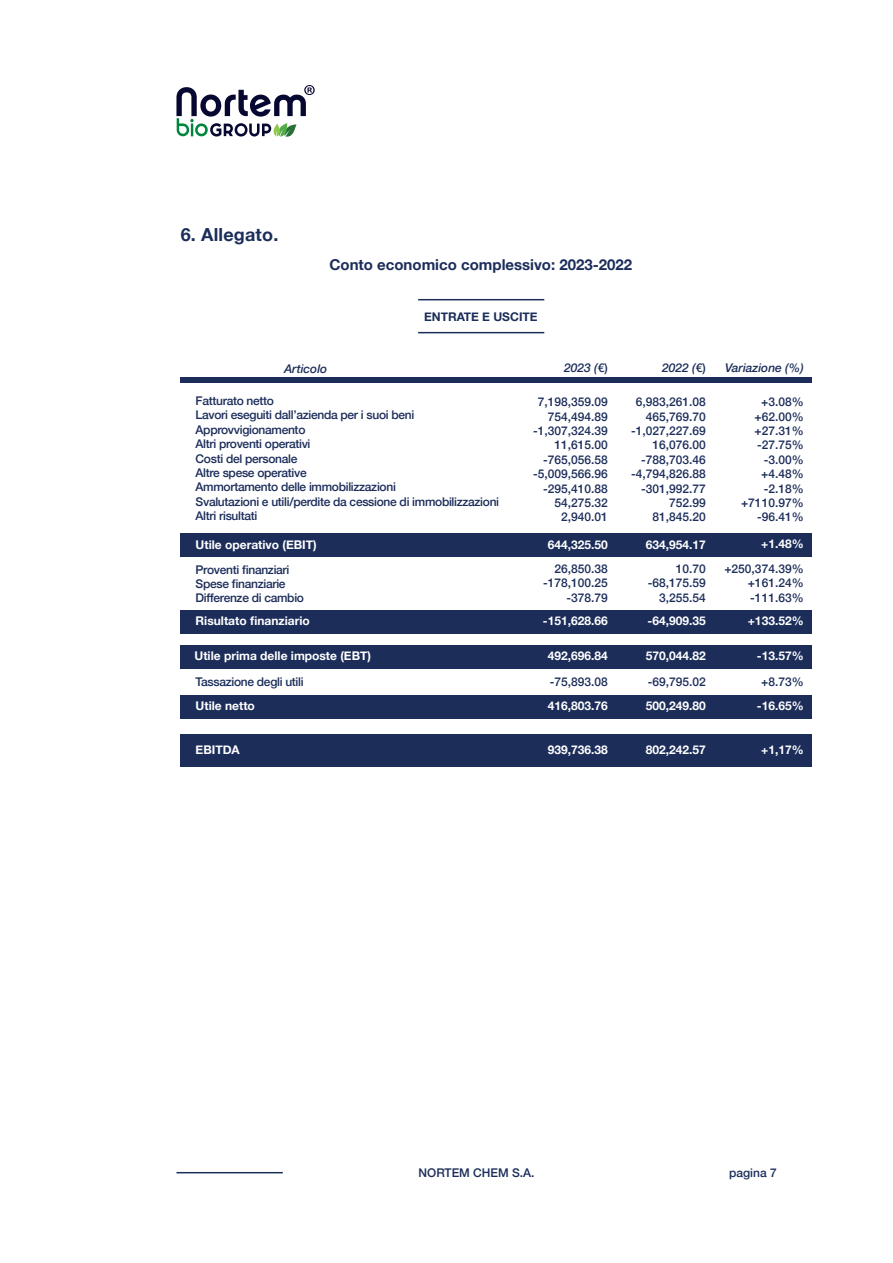
<style>
.page{position:relative;width:893px;height:1263px;background:#fff}
.page>*{position:absolute;margin:0;border:0;box-sizing:border-box;transform-origin:0 0}
.t1{font:700 18px "Helvetica Neue";letter-spacing:.01em;color:#1c2d5a}
.t2{font:700 15px "Helvetica Neue";color:#1c2d5a}
.t3{font:500 12px/14.4px "Helvetica Neue";letter-spacing:-.025em;color:#1c2d5a}
.t4{font:700 12px "Helvetica Neue";color:#fff}
.t5{font:italic 500 12px "Helvetica Neue";color:#1c2d5a}
.t6{font:500 12px "Helvetica Neue";color:#1c2d5a}
.t7{font:700 12px "Helvetica Neue";color:#1c2d5a}
.s1{font-style:normal}
</style>
<div class="page">
<hr style="left:176px;top:1172px;width:107px;height:1px;background:#1c2d5a">
<svg style="left:176px;top:85px;width:139px;height:52px"></svg>
<div style="left:181px;top:377px;width:631px;height:6px;background:#1c2d5a"></div>
<div style="left:181px;top:533px;width:631px;height:24px;background:#1c2d5a"></div>
<hr style="left:418px;top:332px;width:126px;height:1px;background:#1c2d5a">
<hr style="left:418px;top:299px;width:126px;height:1px;background:#1c2d5a">
<div style="left:181px;top:610px;width:631px;height:24px;background:#1c2d5a"></div>
<div style="left:181px;top:645px;width:631px;height:24px;background:#1c2d5a"></div>
<div style="left:181px;top:695px;width:631px;height:24px;background:#1c2d5a"></div>
<div style="left:181px;top:734px;width:631px;height:32px;background:#1c2d5a"></div>
<p class="t1" style="left:181px;top:221px;width:99px">6. Allegato.</p>
<p class="t2" style="left:329px;top:253px;width:304px">Conto economico complessivo: 2023-2022</p>
<p class="t7" style="left:424px;top:307px;width:115px">ENTRATE E USCITE</p>
<p class="t5" style="left:284px;top:358px;width:45px">Articolo</p>
<p class="t5" style="left:564px;top:358px;width:45px">2023 (<span class="s1">€)</span></p>
<p class="t5" style="left:662px;top:358px;width:45px">2022 (<span class="s1">€)</span></p>
<p class="t5" style="left:725px;top:358px;width:80px">Variazione (%)</p>
<p class="t3" style="left:196px;top:393px;width:80px">Fatturato netto</p>
<p class="t3" style="left:196px;top:407px;width:220px">Lavori eseguiti dall’azienda per i suoi beni</p>
<p class="t3" style="left:196px;top:421px;width:111px">Approvvigionamento</p>
<p class="t3" style="left:196px;top:436px;width:116px">Altri proventi operativi</p>
<p class="t3" style="left:196px;top:450px;width:103px">Costi del personale</p>
<p class="t3" style="left:196px;top:465px;width:113px">Altre spese operative</p>
<p class="t3" style="left:196px;top:479px;width:202px">Ammortamento delle immobilizzazioni</p>
<p class="t3" style="left:196px;top:493px;width:305px">Svalutazioni e utili/perdite da cessione di immobilizzazioni<br>Altri risultati</p>
<p class="t3" style="left:538px;top:394px;width:72px">7,198,359.09</p>
<p class="t3" style="left:548px;top:408px;width:62px">754,494.89</p>
<p class="t3" style="left:533px;top:422px;width:76px">-1,307,324.39</p>
<p class="t3" style="left:554px;top:437px;width:55px">11,615.00</p>
<p class="t3" style="left:543px;top:451px;width:66px">-765,056.58</p>
<p class="t3" style="left:533px;top:466px;width:76px">-5,009,566.96</p>
<p class="t3" style="left:543px;top:480px;width:66px">-295,410.88</p>
<p class="t3" style="left:554px;top:494px;width:55px">54,275.32</p>
<p class="t3" style="left:561px;top:509px;width:48px">2,940.01</p>
<p class="t3" style="left:636px;top:394px;width:72px">6,983,261.08</p>
<p class="t3" style="left:646px;top:408px;width:62px">465,769.70</p>
<p class="t3" style="left:631px;top:422px;width:76px">-1,027,227.69</p>
<p class="t3" style="left:652px;top:437px;width:55px">16,076.00</p>
<p class="t3" style="left:641px;top:451px;width:66px">-788,703.46</p>
<p class="t3" style="left:631px;top:466px;width:76px">-4,794,826.88</p>
<p class="t3" style="left:641px;top:480px;width:66px">-301,992.77</p>
<p class="t3" style="left:669px;top:494px;width:38px">752.99</p>
<p class="t3" style="left:652px;top:509px;width:55px">81,845.20</p>
<p class="t3" style="left:761px;top:394px;width:44px">+3.08%</p>
<p class="t3" style="left:754px;top:408px;width:51px">+62.00%</p>
<p class="t3" style="left:754px;top:422px;width:51px">+27.31%</p>
<p class="t3" style="left:757px;top:437px;width:48px">-27.75%</p>
<p class="t3" style="left:764px;top:451px;width:42px">-3.00%</p>
<p class="t3" style="left:761px;top:466px;width:44px">+4.48%</p>
<p class="t3" style="left:764px;top:480px;width:42px">-2.18%</p>
<p class="t3" style="left:741px;top:494px;width:64px">+7110.97%</p>
<p class="t3" style="left:757px;top:509px;width:48px">-96.41%</p>
<p class="t4" style="left:196px;top:535px;width:123px">Utile operativo (EBIT)</p>
<p class="t4" style="left:548px;top:535px;width:62px">644,325.50</p>
<p class="t4" style="left:646px;top:536px;width:62px">634,954.17</p>
<p class="t4" style="left:761px;top:535px;width:44px">+1.48%</p>
<p class="t3" style="left:196px;top:561px;width:95px">Proventi finanziari</p>
<p class="t3" style="left:196px;top:575px;width:91px">Spese finanziarie</p>
<p class="t3" style="left:196px;top:590px;width:110px">Differenze di cambio</p>
<p class="t3" style="left:554px;top:561px;width:55px">26,850.38</p>
<p class="t3" style="left:543px;top:575px;width:66px">-178,100.25</p>
<p class="t3" style="left:566px;top:589px;width:43px">-378.79</p>
<p class="t3" style="left:676px;top:561px;width:32px">10.70</p>
<p class="t3" style="left:648px;top:575px;width:60px">-68,175.59</p>
<p class="t3" style="left:659px;top:589px;width:48px">3,255.54</p>
<p class="t3" style="left:724px;top:561px;width:81px">+250,374.39%</p>
<p class="t3" style="left:748px;top:575px;width:57px">+161.24%</p>
<p class="t3" style="left:750px;top:589px;width:55px">-111.63%</p>
<p class="t4" style="left:196px;top:611px;width:116px">Risultato finanziario</p>
<p class="t4" style="left:543px;top:611px;width:66px">-151,628.66</p>
<p class="t4" style="left:647px;top:611px;width:60px">-64,909.35</p>
<p class="t4" style="left:748px;top:611px;width:57px">+133.52%</p>
<p class="t4" style="left:195px;top:647px;width:178px">Utile prima delle imposte (EBT)</p>
<p class="t4" style="left:548px;top:647px;width:62px">492,696.84</p>
<p class="t4" style="left:646px;top:647px;width:62px">570,044.82</p>
<p class="t4" style="left:757px;top:647px;width:48px">-13.57%</p>
<p class="t3" style="left:196px;top:673px;width:110px">Tassazione degli utili</p>
<p class="t3" style="left:550px;top:673px;width:60px">-75,893.08</p>
<p class="t3" style="left:648px;top:673px;width:60px">-69,795.02</p>
<p class="t3" style="left:761px;top:673px;width:44px">+8.73%</p>
<p class="t4" style="left:196px;top:696px;width:61px">Utile netto</p>
<p class="t4" style="left:548px;top:696px;width:62px">416,803.76</p>
<p class="t4" style="left:646px;top:696px;width:62px">500,249.80</p>
<p class="t4" style="left:757px;top:696px;width:48px">-16.65%</p>
<p class="t4" style="left:196px;top:741px;width:46px">EBITDA</p>
<p class="t4" style="left:548px;top:741px;width:62px">939,736.38</p>
<p class="t4" style="left:646px;top:741px;width:62px">802,242.57</p>
<p class="t4" style="left:761px;top:741px;width:44px">+1,17%</p>
<p class="t6" style="left:419px;top:1163px;width:118px">NORTEM CHEM S.A.</p>
<p class="t3" style="left:729px;top:1164px;width:49px">pagina 7</p>
</div>
